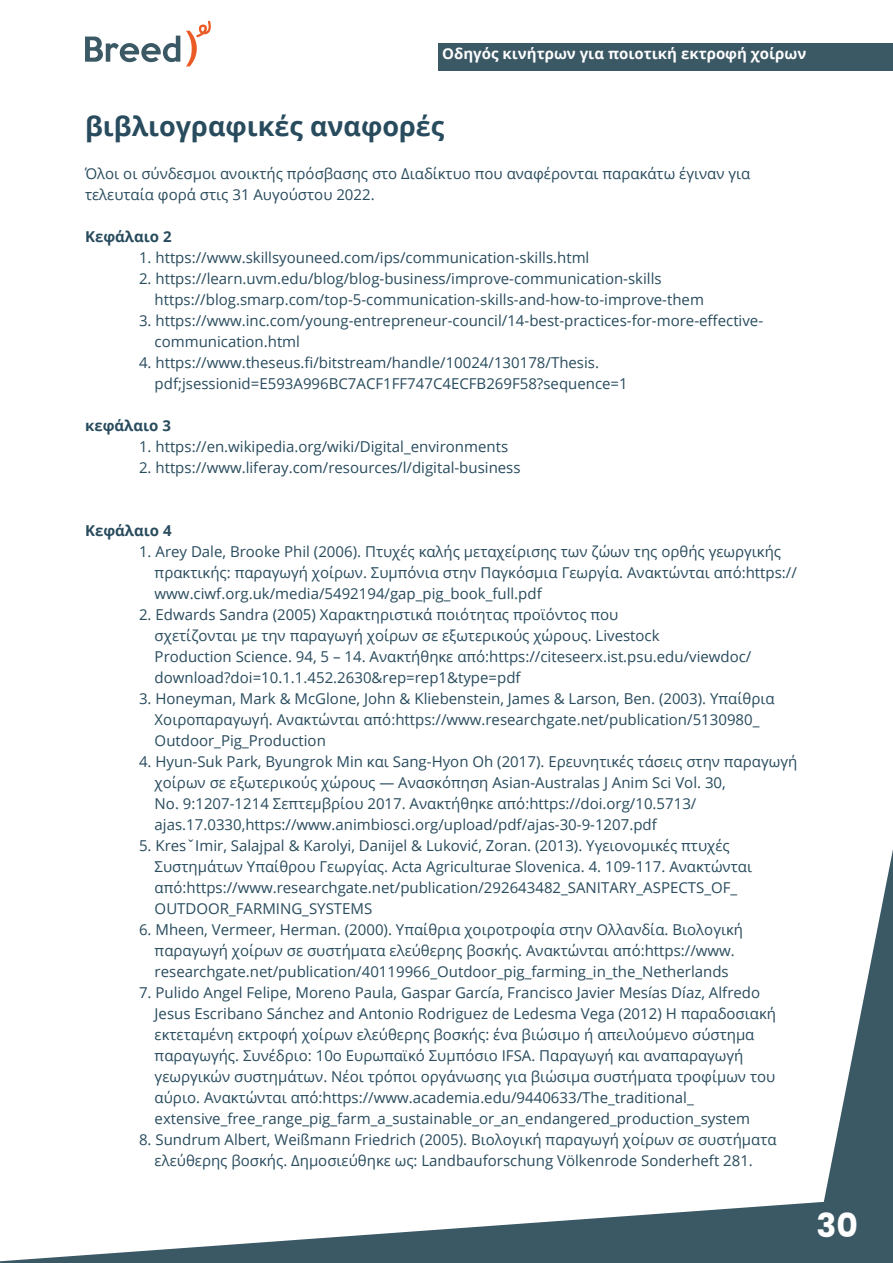
<style>
.page{position:relative;width:893px;height:1263px;background:#fff}
.page>*{position:absolute;margin:0;border:0;box-sizing:border-box;transform-origin:0 0}
.t1{font:700 33px "Poppins";color:#fff}
.t2{font:700 27px "Open Sans";color:#284b5d}
.t3{font:15px/21px "Open Sans";color:#284b5d}
.t4{font:700 15px "Open Sans";color:#fff}
.t5{font:700 15px "Open Sans";color:#284b5d}
</style>
<div class="page">
<svg style="left:0;top:1202px;width:824px;height:61px;fill:#3b5865"></svg>
<svg style="left:824px;top:849px;width:69px;height:414px"></svg>
<svg style="left:85px;top:36px;width:95px;height:26px"></svg>
<svg style="left:186px;top:20px;width:25px;height:46px"></svg>
<div style="left:438px;top:44px;width:455px;height:27px;background:#3b5865"></div>
<p class="t4" style="left:442px;top:42px;width:366px">Οδηγός κινήτρων για ποιοτική εκτροφή χοίρων</p>
<h2 class="t2" style="left:85px;top:107px;width:361px">βιβλιογραφικές αναφορές</h2>
<p class="t3" style="left:85px;top:162px;width:667px">Όλοι οι σύνδεσμοι ανοικτής πρόσβασης στο Διαδίκτυο που αναφέρονται παρακάτω έγιναν για τελευταία φορά στις 31 Αυγούστου 2022.</p>
<p class="t5" style="left:85px;top:226px;width:88px">Κεφάλαιο 2</p>
<p class="t3" style="left:139px;top:246px;width:452px">1. https://www.skillsyouneed.com/ips/communication-skills.html</p>
<p class="t3" style="left:155px;top:267px;width:551px;text-indent:-16px">2. https://learn.uvm.edu/blog/blog-business/improve-communication-skills https://blog.smarp.com/top-5-communication-skills-and-how-to-improve-them</p>
<p class="t3" style="left:155px;top:309px;width:610px;text-indent:-16px">3. https://www.inc.com/young-entrepreneur-council/14-best-practices-for-more-effective&shy;communication.html</p>
<p class="t3" style="left:155px;top:351px;width:475px;text-indent:-16px">4. https://www.theseus.fi/bitstream/handle/10024/130178/Thesis. pdf;jsessionid=E593A996BC7ACF1FF747C4ECFB269F58?sequence=1</p>
<p class="t5" style="left:85px;top:415px;width:87px">κεφάλαιο 3</p>
<p class="t3" style="left:139px;top:435px;width:371px">1. https://en.wikipedia.org/wiki/Digital_environments</p>
<p class="t3" style="left:139px;top:456px;width:383px">2. https://www.liferay.com/resources/l/digital-business</p>
<p class="t5" style="left:85px;top:520px;width:88px">Κεφάλαιο 4</p>
<p class="t3" style="left:155px;top:540px;width:644px;text-indent:-16px">1. Arey Dale, Brooke Phil (2006). Πτυχές καλής μεταχείρισης των ζώων της ορθής γεωργικής πρακτικής: παραγωγή χοίρων. Συμπόνια στην Παγκόσμια Γεωργία. Ανακτώνται από:https:// www.ciwf.org.uk/media/5492194/gap_pig_book_full.pdf</p>
<p class="t3" style="left:155px;top:603px;width:598px;text-indent:-16px">2. Edwards Sandra (2005) Χαρακτηριστικά ποιότητας προϊόντος που<br>σχετίζονται με την παραγωγή χοίρων σε εξωτερικούς χώρους. Livestock<br>Production Science. 94, 5 – 14. Ανακτήθηκε από:https://citeseerx.ist.psu.edu/viewdoc/ download?doi=10.1.1.452.2630&amp;rep=rep1&amp;type=pdf</p>
<p class="t3" style="left:155px;top:687px;width:622px;text-indent:-16px">3. Honeyman, Mark &amp; McGlone, John &amp; Kliebenstein, James &amp; Larson, Ben. (2003). Υπαίθρια<br>Χοιροπαραγωγή. Ανακτώνται από:https://www.researchgate.net/publication/5130980_<br>Outdoor_Pig_Production</p>
<p class="t3" style="left:155px;top:750px;width:644px;text-indent:-16px">4. Hyun-Suk Park, Byungrok Min και Sang-Hyon Oh (2017). Ερευνητικές τάσεις στην παραγωγή χοίρων σε εξωτερικούς χώρους — Ανασκόπηση Asian-Australas J Anim Sci Vol. 30,<br>No. 9:1207-1214 Σεπτεμβρίου 2017. Ανακτήθηκε από:https://doi.org/10.5713/ ajas.17.0330,https://www.animbiosci.org/upload/pdf/ajas-30-9-1207.pdf</p>
<p class="t3" style="left:155px;top:834px;width:599px;text-indent:-16px">5. KresˇImir, Salajpal &amp; Karolyi, Danijel &amp; Luković, Zoran. (2013). Υγειονομικές πτυχές Συστημάτων Υπαίθρου Γεωργίας. Acta Agriculturae Slovenica. 4. 109-117. Ανακτώνται από:https://www.researchgate.net/publication/292643482_SANITARY_ASPECTS_OF_ OUTDOOR_FARMING_SYSTEMS</p>
<p class="t3" style="left:139px;top:918px;width:605px;text-align:center">6. Mheen, Vermeer, Herman. (2000). Υπαίθρια χοιροτροφία στην Ολλανδία. Βιολογική παραγωγή χοίρων σε συστήματα ελεύθερης βοσκής. Ανακτώνται από:https://www. researchgate.net/publication/40119966_Outdoor_pig_farming_in_the_Netherlands</p>
<p class="t3" style="left:155px;top:981px;width:623px;text-indent:-16px">7. Pulido Angel Felipe, Moreno Paula, Gaspar García, Francisco Javier Mesías Díaz, Alfredo Jesus Escribano Sánchez and Antonio Rodriguez de Ledesma Vega (2012) Η παραδοσιακή εκτεταμένη εκτροφή χοίρων ελεύθερης βοσκής: ένα βιώσιμο ή απειλούμενο σύστημα παραγωγής. Συνέδριο: 10ο Ευρωπαϊκό Συμπόσιο IFSA. Παραγωγή και αναπαραγωγή γεωργικών συστημάτων. Νέοι τρόποι οργάνωσης για βιώσιμα συστήματα τροφίμων του αύριο. Ανακτώνται από:https://www.academia.edu/9440633/The_traditional_ extensive_free_range_pig_farm_a_sustainable_or_an_endangered_production_system</p>
<p class="t3" style="left:139px;top:1128px;width:639px;text-align:center">8. Sundrum Albert, Weißmann Friedrich (2005). Βιολογική παραγωγή χοίρων σε συστήματα ελεύθερης βοσκής. Δημοσιεύθηκε ως: Landbauforschung Völkenrode Sonderheft 281.</p>
<h1 class="t1" style="left:816px;top:1206px;width:43px">30</h1>
</div>
